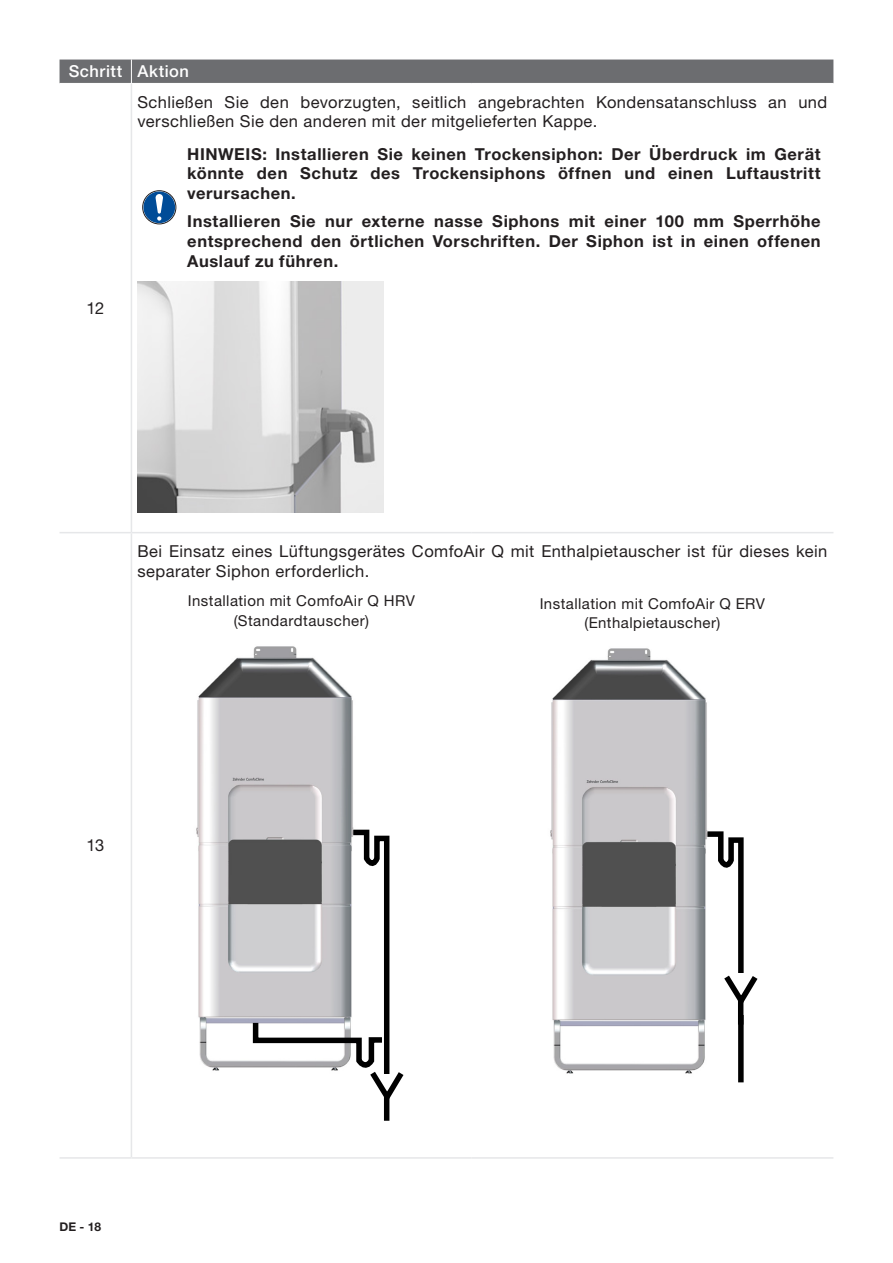
<style>
.page{position:relative;width:893px;height:1263px;background:#fff}
.page>*{position:absolute;margin:0;border:0;box-sizing:border-box;transform-origin:0 0}
.t1{font:700 16.5px/19.6px "Helvetica Neue LT Pro";letter-spacing:.035em;color:#231f20;text-align:justify}
.t2{font:16.5px/19.6px "Helvetica Neue LT Pro";letter-spacing:.025em;color:#231f20}
.t3{font:500 16.5px "Helvetica Neue LT Pro";letter-spacing:.03em;color:#fff}
.t4{font:15px/19.6px "Helvetica Neue LT Pro";letter-spacing:.03em;color:#231f20;text-align:center}
.t5{font:700 12px "Helvetica Neue LT Pro";color:#231f20}
</style>
<div class="page">
<hr style="left:60px;top:1157px;width:71px;height:2px;background:#e6e7e9">
<div style="left:60px;top:60px;width:773px;height:23px;background:#6c6d70"></div>
<hr style="left:131px;top:84px;width:1px;height:448px;background:#e6e7e9">
<hr style="left:60px;top:532px;width:71px;height:1px;background:#e6e7e9">
<hr style="left:131px;top:532px;width:340px;height:1px;background:#e6e7e9">
<hr style="left:471px;top:532px;width:362px;height:1px;background:#e6e7e9">
<hr style="left:131px;top:533px;width:1px;height:50px;background:#e6e7e9">
<hr style="left:131px;top:583px;width:1px;height:574px;background:#e6e7e9">
<hr style="left:131px;top:1157px;width:340px;height:2px;background:#e6e7e9">
<hr style="left:471px;top:1157px;width:362px;height:2px;background:#e6e7e9">
<svg style="left:143px;top:191px;width:33px;height:33px"></svg>
<div style="left:143px;top:191px;width:33px;height:33px;border:1px solid #231f20;border-radius:50%"></div>
<div style="left:143px;top:191px;width:32px;height:32px;background:#004c97;border-radius:50%"></div>
<svg style="left:156px;top:194px;width:7px;height:27px"></svg>
<img style="left:138px;top:281px;width:245px;height:231px">
<img style="left:196px;top:646px;width:157px;height:425px">
<svg style="left:250px;top:827px;width:154px;height:280px"></svg>
<div style="left:384px;top:1097px;width:5px;height:24px;background:#000"></div>
<img style="left:550px;top:648px;width:157px;height:426px">
<svg style="left:702px;top:829px;width:56px;height:254px"></svg>
<div style="left:738px;top:1001px;width:5px;height:23px;background:#000"></div>
<p class="t3" style="left:69px;top:62px;width:122px">Schritt Aktion</p>
<p class="t2" style="left:87px;top:298px;width:19px">12</p>
<p class="t2" style="left:137px;top:91px;width:691px">Schließen Sie den bevorzugten, seitlich angebrachten Kondensatanschluss an und verschließen Sie den anderen mit der mitgelieferten Kappe.</p>
<p class="t1" style="left:187px;top:144px;width:635px">HINWEIS: Installieren Sie keinen Trockensiphon: Der Überdruck im Gerät könnte den Schutz des Trockensiphons öffnen und einen Luftaustritt verursachen.</p>
<p class="t1" style="left:187px;top:211px;width:635px">Installieren Sie nur externe nasse Siphons mit einer 100 mm Sperrhöhe entsprechend den örtlichen Vorschriften. Der Siphon ist in einen offenen Auslauf zu führen.</p>
<p class="t2" style="left:137px;top:541px;width:691px">Bei Einsatz eines Lüftungsgerätes ComfoAir Q mit Enthalpietauscher ist für dieses kein separater Siphon erforderlich.</p>
<p class="t4" style="left:188px;top:591px;width:229px">Installation mit ComfoAir Q HRV (Standardtauscher)</p>
<p class="t4" style="left:540px;top:593px;width:227px">Installation mit ComfoAir Q ERV (Enthalpietauscher)</p>
<p class="t2" style="left:87px;top:835px;width:19px">13</p>
<p class="t5" style="left:60px;top:1219px;width:43px">DE - 18</p>
</div>
